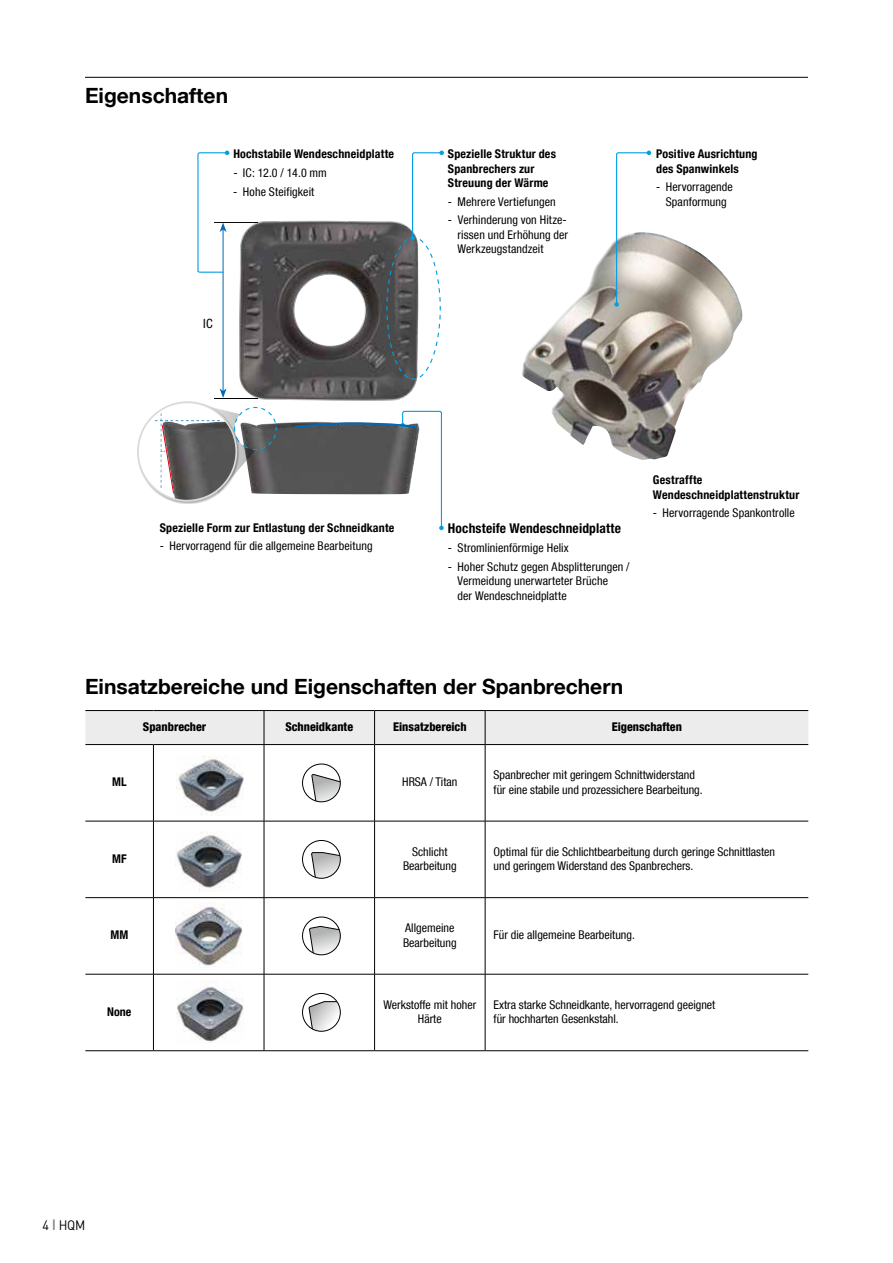
<style>
.page{position:relative;width:893px;height:1263px;background:#fff}
.page>*{position:absolute;margin:0;border:0;box-sizing:border-box;transform-origin:0 0}
.t1{font:700 21px "Helvetica Neue LT Com";color:#000}
.t2{font:700 condensed 13.5px "Helvetica Neue LT Std";letter-spacing:.01em;color:#000}
.t3{font:13.5px "DIN";color:#000;scale:.93 1}
.t4{font:condensed 12.9px "Helvetica Neue LT Std";color:#000}
.t5{font:condensed 12px/14.4px "Helvetica Neue LT Com";color:#000}
.t6{font:700 condensed 12px/14.4px "Helvetica Neue LT Com";letter-spacing:.015em;color:#000}
.t7{font:800 condensed 12px "Helvetica Neue LT Com";color:#000}
.s1{font-family:"DIN Bold";font-size:12.15px;color:#868786}
</style>
<div class="page">
<div style="left:85px;top:711px;width:723px;height:33px;background:#ececec"></div>
<hr style="left:264px;top:711px;width:1px;height:33px;background:#000">
<hr style="left:374px;top:711px;width:1px;height:33px;background:#000">
<hr style="left:485px;top:711px;width:1px;height:33px;background:#000">
<hr style="left:153px;top:745px;width:1px;height:76px;background:#000">
<hr style="left:264px;top:745px;width:1px;height:76px;background:#000">
<hr style="left:374px;top:745px;width:1px;height:76px;background:#000">
<hr style="left:485px;top:745px;width:1px;height:76px;background:#000">
<hr style="left:85px;top:821px;width:68px;height:1px;background:#000">
<hr style="left:153px;top:821px;width:111px;height:1px;background:#000">
<hr style="left:153px;top:821px;width:1px;height:76px;background:#000">
<hr style="left:264px;top:821px;width:111px;height:1px;background:#000">
<hr style="left:264px;top:821px;width:1px;height:76px;background:#000">
<hr style="left:375px;top:821px;width:110px;height:1px;background:#000">
<hr style="left:374px;top:821px;width:1px;height:76px;background:#000">
<hr style="left:485px;top:821px;width:323px;height:1px;background:#000">
<hr style="left:485px;top:821px;width:1px;height:76px;background:#000">
<hr style="left:85px;top:897px;width:68px;height:1px;background:#000">
<hr style="left:153px;top:897px;width:111px;height:1px;background:#000">
<hr style="left:153px;top:898px;width:1px;height:76px;background:#000">
<hr style="left:264px;top:897px;width:111px;height:1px;background:#000">
<hr style="left:264px;top:898px;width:1px;height:76px;background:#000">
<hr style="left:375px;top:897px;width:110px;height:1px;background:#000">
<hr style="left:374px;top:898px;width:1px;height:76px;background:#000">
<hr style="left:485px;top:897px;width:323px;height:1px;background:#000">
<hr style="left:485px;top:898px;width:1px;height:76px;background:#000">
<hr style="left:85px;top:974px;width:68px;height:1px;background:#000">
<hr style="left:153px;top:974px;width:111px;height:1px;background:#000">
<hr style="left:153px;top:974px;width:1px;height:76px;background:#000">
<hr style="left:264px;top:974px;width:111px;height:1px;background:#000">
<hr style="left:264px;top:974px;width:1px;height:76px;background:#000">
<hr style="left:375px;top:974px;width:110px;height:1px;background:#000">
<hr style="left:374px;top:974px;width:1px;height:76px;background:#000">
<hr style="left:485px;top:974px;width:323px;height:1px;background:#000">
<hr style="left:485px;top:974px;width:1px;height:76px;background:#000">
<hr style="left:85px;top:1050px;width:68px;height:1px;background:#000">
<hr style="left:153px;top:1050px;width:111px;height:1px;background:#000">
<hr style="left:264px;top:1050px;width:111px;height:1px;background:#000">
<hr style="left:375px;top:1050px;width:110px;height:1px;background:#000">
<hr style="left:485px;top:1050px;width:323px;height:1px;background:#000">
<hr style="left:85px;top:710px;width:68px;height:1px;background:#000">
<hr style="left:153px;top:710px;width:111px;height:1px;background:#000">
<hr style="left:264px;top:710px;width:111px;height:1px;background:#000">
<hr style="left:375px;top:710px;width:110px;height:1px;background:#000">
<hr style="left:485px;top:710px;width:323px;height:1px;background:#000">
<hr style="left:85px;top:744px;width:68px;height:1px;background:#000">
<hr style="left:153px;top:744px;width:111px;height:1px;background:#000">
<hr style="left:264px;top:744px;width:111px;height:1px;background:#000">
<hr style="left:375px;top:744px;width:110px;height:1px;background:#000">
<hr style="left:485px;top:744px;width:323px;height:1px;background:#000">
<img style="left:177px;top:755px;width:67px;height:59px">
<svg style="left:311px;top:774px;width:29px;height:28px"></svg>
<div style="left:302px;top:764px;width:39px;height:38px;border:1px solid #000;border-radius:50%"></div>
<img style="left:175px;top:831px;width:67px;height:61px">
<svg style="left:311px;top:848px;width:29px;height:30px"></svg>
<div style="left:302px;top:840px;width:39px;height:38px;border:1px solid #000;border-radius:50%"></div>
<img style="left:175px;top:903px;width:67px;height:64px">
<svg style="left:309px;top:926px;width:31px;height:29px"></svg>
<div style="left:302px;top:917px;width:39px;height:38px;border:1px solid #000;border-radius:50%"></div>
<img style="left:177px;top:982px;width:67px;height:61px">
<svg style="left:309px;top:1001px;width:31px;height:30px"></svg>
<div style="left:302px;top:993px;width:39px;height:38px;border:1px solid #000;border-radius:50%"></div>
<hr style="left:85px;top:77px;width:723px;height:1px;background:#000">
<img style="left:277px;top:422px;width:16px;height:72px">
<img style="left:239px;top:220px;width:178px;height:181px">
<img style="left:522px;top:233px;width:221px;height:227px">
<svg style="left:614px;top:151px;width:37px;height:156px"></svg>
<svg style="left:386px;top:151px;width:58px;height:229px"></svg>
<hr style="left:213px;top:220px;width:47px;height:4px;background:#000;opacity:.3">
<hr style="left:223px;top:230px;width:1px;height:161px;background:#0068b4">
<svg style="left:197px;top:151px;width:32px;height:122px"></svg>
<svg style="left:293px;top:410px;width:151px;height:120px"></svg>
<div style="left:137px;top:401px;width:102px;height:103px;background:#000;opacity:.3"></div>
<div style="left:138px;top:402px;width:98px;height:99px;background:#fff;border-radius:50%"></div>
<img style="left:161px;top:494px;width:75px;height:7px">
<svg style="left:155px;top:388px;width:122px;height:106px"></svg>
<h1 class="t1" style="left:85px;top:82px;width:145px">Eigenschaften</h1>
<p class="t6" style="left:233px;top:147px;width:162px">Hochstabile Wendeschneidplatte</p>
<p class="t5" style="left:233px;top:165px;width:95px">- IC: 12.0 / 14.0 mm</p>
<p class="t5" style="left:233px;top:184px;width:83px">- Hohe Steifigkeit</p>
<p class="t4" style="left:203px;top:316px;width:11px">IC</p>
<p class="t6" style="left:448px;top:147px;width:110px">Spezielle Struktur des<br>Spanbrechers zur<br>Streuung der Wärme</p>
<p class="t5" style="left:448px;top:194px;width:109px">- Mehrere Vertiefungen</p>
<p class="t5" style="left:458px;top:213px;width:112px;text-align:justify;text-indent:-10px">- Verhinderung von Hitze&shy;rissen und Erhöhung der Werkzeugstandzeit</p>
<p class="t6" style="left:656px;top:147px;width:103px">Positive Ausrichtung des Spanwinkels</p>
<p class="t5" style="left:656px;top:180px;width:78px;text-align:center">- Hervorragende<br>Spanformung</p>
<p class="t6" style="left:160px;top:520px;width:236px">Spezielle Form zur Entlastung der Schneidkante</p>
<p class="t5" style="left:160px;top:539px;width:214px">- Hervorragend für die allgemeine Bearbeitung</p>
<p class="t2" style="left:448px;top:520px;width:174px">Hochsteife Wendeschneidplatte</p>
<p class="t5" style="left:448px;top:541px;width:122px">- Stromlinienförmige Helix</p>
<p class="t5" style="left:458px;top:559px;width:174px;text-indent:-10px">- Hoher Schutz gegen Absplitterungen /<br>Vermeidung unerwarteter Brüche<br>der Wendeschneidplatte</p>
<p class="t6" style="left:653px;top:473px;width:148px">Gestraffte<br>Wendeschneidplattenstruktur</p>
<p class="t5" style="left:653px;top:506px;width:143px">- Hervorragende Spankontrolle</p>
<h1 class="t1" style="left:85px;top:673px;width:540px">Einsatzbereiche und Eigenschaften der Spanbrechern</h1>
<p class="t7" style="left:143px;top:719px;width:65px">Spanbrecher</p>
<p class="t7" style="left:285px;top:719px;width:69px">Schneidkante</p>
<p class="t7" style="left:393px;top:719px;width:75px">Einsatzbereich</p>
<p class="t7" style="left:612px;top:719px;width:72px">Eigenschaften</p>
<p class="t6" style="left:112px;top:775px;width:16px">ML</p>
<p class="t5" style="left:402px;top:775px;width:57px">HRSA / Titan</p>
<p class="t5" style="left:494px;top:767px;width:210px">Spanbrecher mit geringem Schnittwiderstand für eine stabile und prozessichere Bearbeitung.</p>
<p class="t6" style="left:112px;top:851px;width:16px">MF</p>
<p class="t5" style="left:403px;top:844px;width:55px;text-align:center">Schlicht<br>Bearbeitung</p>
<p class="t5" style="left:494px;top:844px;width:283px">Optimal für die Schlichtbearbeitung durch geringe Schnittlasten und geringem Widerstand des Spanbrechers.</p>
<p class="t6" style="left:110px;top:928px;width:19px">MM</p>
<p class="t5" style="left:403px;top:920px;width:55px">Allgemeine<br>Bearbeitung</p>
<p class="t5" style="left:494px;top:928px;width:143px">Für die allgemeine Bearbeitung.</p>
<p class="t6" style="left:107px;top:1004px;width:26px">None</p>
<p class="t5" style="left:383px;top:997px;width:94px;text-align:center">Werkstoffe mit hoher<br>Härte</p>
<p class="t5" style="left:494px;top:997px;width:223px">Extra starke Schneidkante, hervorragend geeignet für hochharten Gesenkstahl.</p>
<p class="t3" style="left:43px;top:1216px;width:48px">4 <span class="s1">|</span> HQM</p>
</div>
